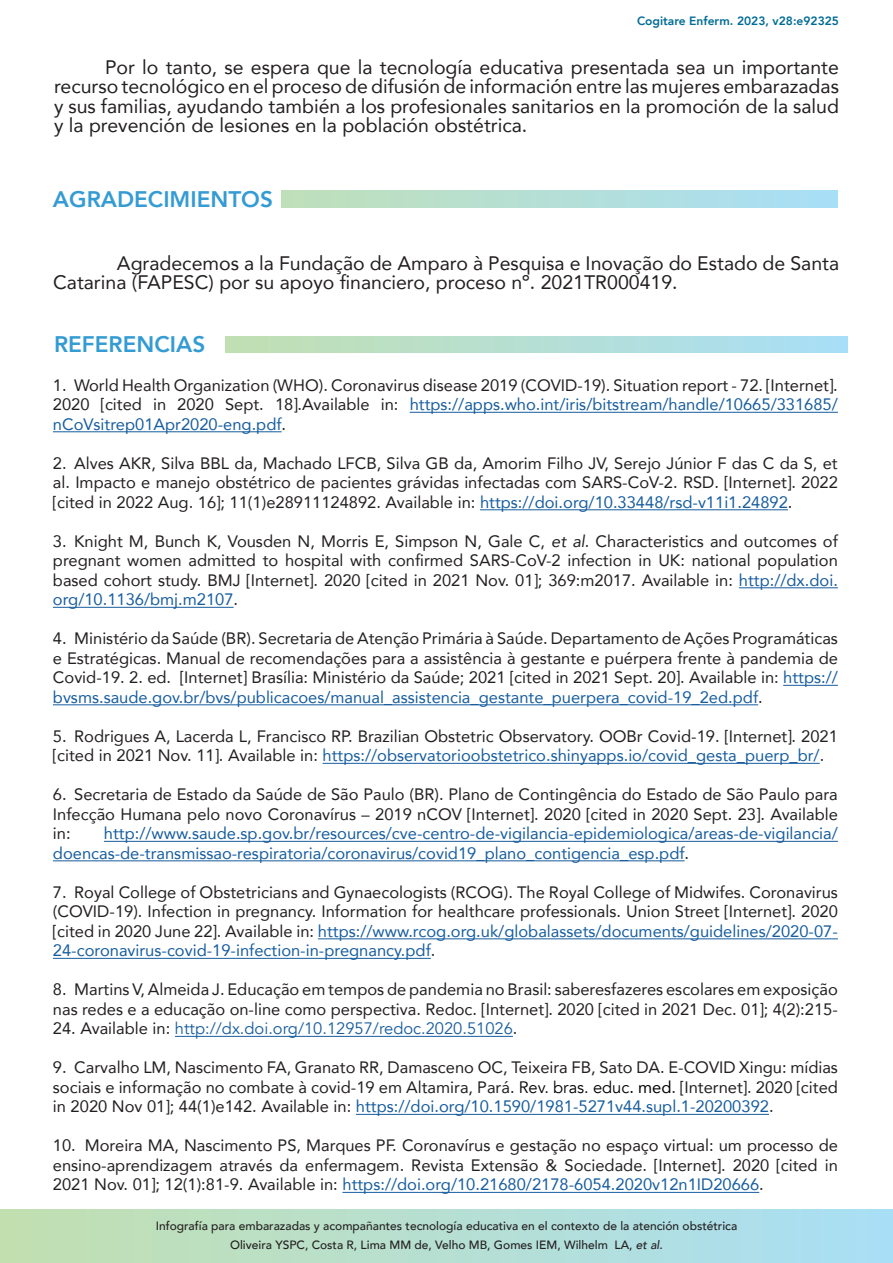
<style>
.page{position:relative;width:893px;height:1263px;background:#fff}
.page>*{position:absolute;margin:0;border:0;box-sizing:border-box;transform-origin:0 0}
.t1{font:800 22.5px "Avenir";color:#349bd3}
.t2{font:19.5px/19.5px "Avenir";color:#231f20;text-align:justify}
.t3{font:16.5px/19.5px "Avenir";color:#231f20;text-align:justify}
.t4{font:16.5px/19.5px "Avenir";color:#175d9e}
.t5{font:16.5px "Avenir";color:#175d9e}
.t6{font:500 12px/18.6px "Avenir";color:#231f20;text-align:center}
.t7{font:800 12px "Avenir";color:#006c95}
.s1{color:#175d9e}
.s2{font-style:italic}
.s3{color:#231f20}
.s4{color:#000}
</style>
<div class="page">
<svg style="left:0;top:1209px;width:893px;height:54px;background:#b6dfd2"></svg>
<div style="left:282px;top:191px;width:556px;height:16px;background:linear-gradient(to right,#c0e0b9,#a9dff7)"></div>
<div style="left:226px;top:336px;width:621px;height:17px;background:linear-gradient(to right,#c2dfb2,#a9dff7)"></div>
<hr style="left:410px;top:412px;width:428px;height:1px;background:#175d9e">
<hr style="left:53px;top:431px;width:229px;height:1px;background:#175d9e">
<hr style="left:480px;top:509px;width:308px;height:1px;background:#175d9e">
<hr style="left:739px;top:587px;width:99px;height:1px;background:#175d9e">
<hr style="left:53px;top:607px;width:181px;height:1px;background:#175d9e">
<hr style="left:783px;top:685px;width:55px;height:1px;background:#175d9e">
<hr style="left:53px;top:704px;width:705px;height:1px;background:#175d9e">
<hr style="left:323px;top:763px;width:497px;height:1px;background:#175d9e">
<hr style="left:104px;top:841px;width:734px;height:1px;background:#175d9e">
<hr style="left:53px;top:860px;width:632px;height:1px;background:#175d9e">
<hr style="left:318px;top:938px;width:520px;height:1px;background:#175d9e">
<hr style="left:53px;top:958px;width:378px;height:1px;background:#175d9e">
<hr style="left:175px;top:1036px;width:338px;height:1px;background:#175d9e">
<hr style="left:356px;top:1114px;width:413px;height:1px;background:#175d9e">
<hr style="left:342px;top:1192px;width:417px;height:1px;background:#175d9e">
<p class="t7" style="left:637px;top:10px;width:203px">Cogitare Enferm. 2023, v28:e92325</p>
<p class="t2" style="left:54px;top:56px;width:786px;text-indent:51px">Por lo tanto, se espera que la tecnología educativa presentada sea un importante recurso tecnológico en el proceso de difusión de información entre las mujeres embarazadas y sus familias, ayudando también a los profesionales sanitarios en la promoción de la salud y la prevención de lesiones en la población obstétrica.</p>
<p class="t1" style="left:53px;top:179px;width:221px">AGRADECIMIENTOS</p>
<p class="t2" style="left:53px;top:253px;width:787px;text-indent:64px">Agradecemos a la Fundação de Amparo à Pesquisa e Inovação do Estado de Santa<br>Catarina (FAPESC) por su apoyo financiero, proceso nº. 2021TR000419.</p>
<p class="t1" style="left:54px;top:323px;width:153px">REFERENCIAS</p>
<p class="t3" style="left:53px;top:375px;width:786px">1. World Health Organization (WHO). Coronavirus disease 2019 (COVID-19). Situation report - 72. [Internet].<br>2020 [cited in 2020 Sept. 18].Available in: <span class="s1">https://apps.who.int/iris/bitstream/handle/10665/331685/ nCoVsitrep01Apr2020-eng.pdf</span>.</p>
<p class="t3" style="left:53px;top:453px;width:786px">2. Alves AKR, Silva BBL da, Machado LFCB, Silva GB da, Amorim Filho JV, Serejo Júnior F das C da S, et al. Impacto e manejo obstétrico de pacientes grávidas infectadas com SARS-CoV-2. RSD. [Internet]. 2022 [cited in 2022 Aug. 16]; 11(1)e28911124892. Available in: <span class="s1">https://doi.org/10.33448/rsd-v11i1.24892</span>.</p>
<p class="t3" style="left:53px;top:531px;width:786px">3. Knight M, Bunch K, Vousden N, Morris E, Simpson N, Gale C, <span class="s2">et al</span>. Characteristics and outcomes of pregnant women admitted to hospital with confirmed SARS-CoV-2 infection in UK: national population based cohort study. BMJ [Internet]. 2020 [cited in 2021 Nov. 01]; 369:m2017. Available in: <span class="s1">http://dx.doi. org/10.1136/bmj.m2107</span>.</p>
<p class="t3" style="left:53px;top:628px;width:786px">4. Ministério da Saúde (BR). Secretaria de Atenção Primária à Saúde. Departamento de Ações Programáticas e Estratégicas. Manual de recomendações para a assistência à gestante e puérpera frente à pandemia de Covid-19. 2. ed. [Internet] Brasília: Ministério da Saúde; 2021 [cited in 2021 Sept. 20]. Available in: <span class="s1">https:// bvsms.saude.gov.br/bvs/publicacoes/manual_assistencia_gestante_puerpera_covid-19_2ed.pdf</span>.</p>
<p class="t3" style="left:53px;top:726px;width:786px">5. Rodrigues A, Lacerda L, Francisco RP. Brazilian Obstetric Observatory. OOBr Covid-19. [Internet]. 2021 [cited in 2021 Nov. 11]. Available in: <span class="s1">https://observatorioobstetrico.shinyapps.io/covid_gesta_puerp_br/</span>.</p>
<p class="t3" style="left:53px;top:784px;width:786px">6. Secretaria de Estado da Saúde de São Paulo (BR). Plano de Contingência do Estado de São Paulo para Infecção Humana pelo novo Coronavírus – 2019 nCOV [Internet]. 2020 [cited in 2020 Sept. 23]. Available in:</p>
<p class="t4" style="left:53px;top:823px;width:786px;text-indent:51px">http://www.saude.sp.gov.br/resources/cve-centro-de-vigilancia-epidemiologica/areas-de-vigilancia/ doencas-de-transmissao-respiratoria/coronavirus/covid19_plano_contigencia_esp.pdf<span class="s3">.</span></p>
<p class="t3" style="left:53px;top:882px;width:786px">7. Royal College of Obstetricians and Gynaecologists (RCOG). The Royal College of Midwifes. Coronavirus (COVID-19). Infection in pregnancy. Information for healthcare professionals. Union Street [Internet]. 2020 [cited in 2020 June 22]. Available in: <span class="s1">https://www.rcog.org.uk/globalassets/documents/guidelines/2020-07- 24-coronavirus-covid-19-infection-in-pregnancy.pdf</span>.</p>
<p class="t3" style="left:53px;top:979px;width:786px">8. Martins V, Almeida J. Educação em tempos de pandemia no Brasil: saberesfazeres escolares em exposição nas redes e a educação on-line como perspectiva. Redoc. [Internet]. 2020 [cited in 2021 Dec. 01]; 4(2):215-</p>
<p class="t5" style="left:53px;top:1019px;width:466px"><span class="s3">24. Available in:</span> http://dx.doi.org/10.12957/redoc.2020.51026<span class="s3">.</span></p>
<p class="t3" style="left:53px;top:1057px;width:787px">9. Carvalho LM, Nascimento FA, Granato RR, Damasceno OC, Teixeira FB, Sato DA. E-COVID Xingu: mídias sociais e informação no combate à covid-19 em Altamira, Pará. <span class="s4">Rev. bras. educ</span><span class="s4">. med</span>. [Internet]. 2020 [cited in 2020 Nov 01]; 44(1)e142. Available in: <span class="s1">https://doi.org/10.1590/1981-5271v44.supl.1-20200392</span>.</p>
<p class="t3" style="left:53px;top:1135px;width:786px">10. Moreira MA, Nascimento PS, Marques PF. Coronavírus e gestação no espaço virtual: um processo de ensino-aprendizagem através da enfermagem. Revista Extensão &amp; Sociedade. [Internet]. 2020 [cited in 2021 Nov. 01]; 12(1):81-9. Available in: <span class="s1">https://doi.org/10.21680/2178-6054.2020v12n1ID20666</span>.</p>
<p class="t6" style="left:156px;top:1216px;width:583px">Infografía para embarazadas y acompañantes tecnología educativa en el contexto de la atención obstétrica<br>Oliveira YSPC, Costa R, Lima MM de, Velho MB, Gomes IEM, Wilhelm LA, <span class="s2">et al</span>.</p>
</div>
